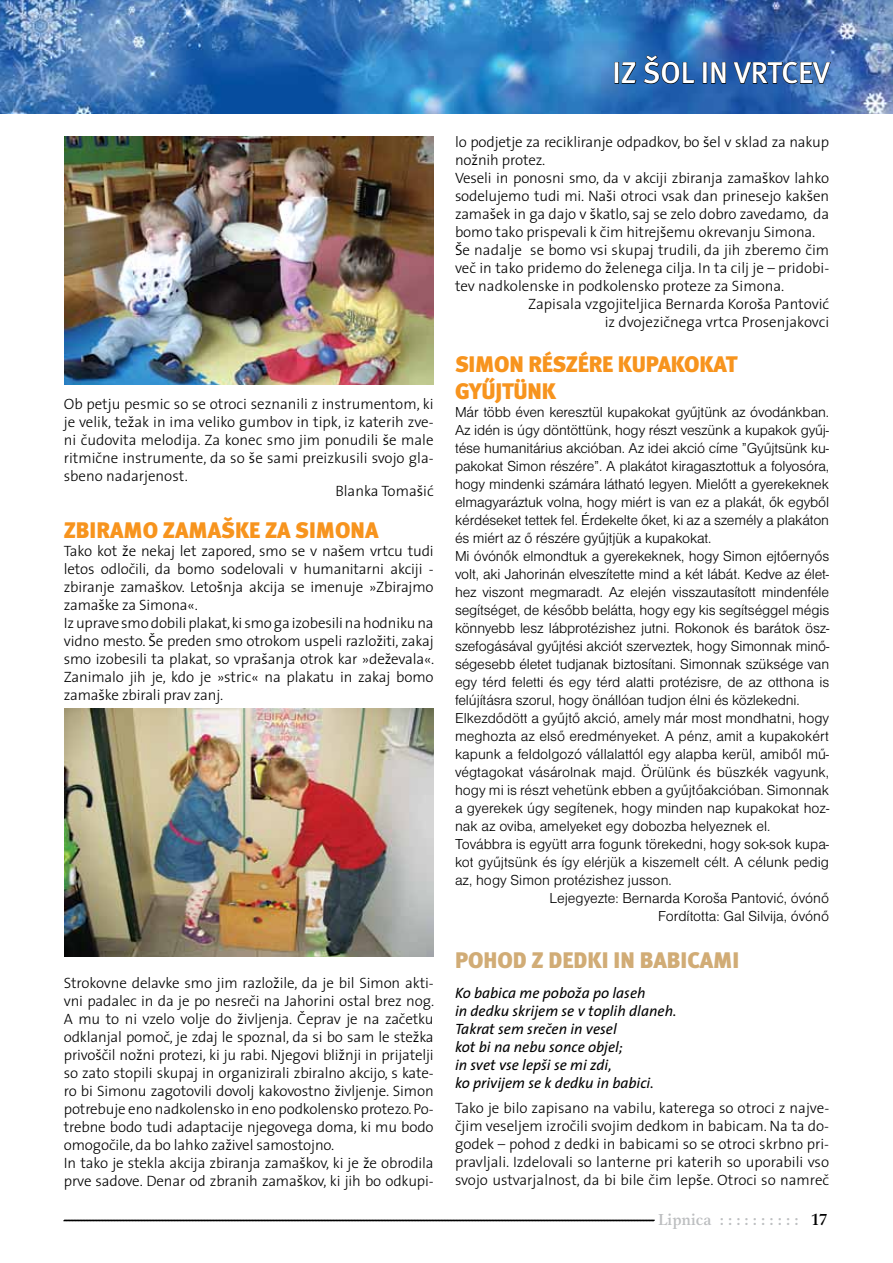
<style>
.page{position:relative;width:893px;height:1263px;background:#fff}
.page>*{position:absolute;margin:0;border:0;box-sizing:border-box;transform-origin:0 0}
.t1{font:30px "Meta Medium CE";color:#fff}
.t2{font:22.5px/27px "Meta Black CELF";letter-spacing:-.01em;color:#f7941e}
.t3{font:22.5px "Meta Black CELF";color:#d1ac76}
.t4{font:500 16.5px "Gamma Itc TEE";color:#bcbec0}
.t5{font:300 15px/18px "The Sans OT";letter-spacing:-.01em;color:#000;text-align:justify}
.t6{font:15px "Nimbus San DEE Ligh";letter-spacing:-.01em;color:#000}
.t7{font:italic 15px/18px "The Sans OT";color:#000}
.s1{color:#000}
</style>
<div class="page">
<img style="left:0;top:0;width:893px;height:114px">
<svg style="left:63px;top:1219px;width:592px;height:2px"></svg>
<div style="left:615px;top:62px;width:4px;height:22px;border:1px solid #000"></div>
<svg style="left:621px;top:62px;width:16px;height:22px"></svg>
<svg style="left:643px;top:55px;width:52px;height:29px;background:#1c5290"></svg>
<div style="left:703px;top:62px;width:4px;height:22px;border:1px solid #000"></div>
<svg style="left:711px;top:0;width:15px;height:84px"></svg>
<svg style="left:733px;top:61px;width:98px;height:25px;background:#29538d"></svg>
<img style="left:64px;top:136px;width:370px;height:249px">
<img style="left:64px;top:708px;width:370px;height:249px">
<p class="t5" style="left:64px;top:394px;width:371px">Ob petju pesmic so se otroci seznanili z instrumentom, ki je velik, težak in ima veliko gumbov in tipk, iz katerih zve&shy;ni čudovita melodija. Za konec smo jim ponudili še male ritmične instrumente, da so še sami preizkusili svojo gla&shy;sbeno nadarjenost.</p>
<p class="t5" style="left:335px;top:481px;width:100px">Blanka Tomašić</p>
<h2 class="t2" style="left:64px;top:516px;width:316px">ZBIRAMO ZAMAŠKE ZA SIMONA</h2>
<p class="t5" style="left:64px;top:541px;width:372px;text-align:left">Tako kot že nekaj let zapored, smo se v našem vrtcu tudi letos odločili, da bomo sodelovali v humanitarni akciji - zbiranje zamaškov. Letošnja akcija se imenuje »Zbirajmo zamaške za Simona«.<br>Iz uprave smo dobili plakat, ki smo ga izobesili na hodniku na vidno mesto. Še preden smo otrokom uspeli razložiti, zakaj smo izobesili ta plakat, so vprašanja otrok kar »deževala«.<br>Zanimalo jih je, kdo je »stric« na plakatu in zakaj bomo zamaške zbirali prav zanj.</p>
<p class="t5" style="left:64px;top:973px;width:372px;text-align:left">Strokovne delavke smo jim razložile, da je bil Simon akti&shy;vni padalec in da je po nesreči na Jahorini ostal brez nog.<br>A mu to ni vzelo volje do življenja. Čeprav je na začetku odklanjal pomoč, je zdaj le spoznal, da si bo sam le stežka privoščil nožni protezi, ki ju rabi. Njegovi bližnji in prijatelji so zato stopili skupaj in organizirali zbiralno akcijo, s kate&shy;ro bi Simonu zagotovili dovolj kakovostno življenje. Simon potrebuje eno nadkolensko in eno podkolensko protezo. Po&shy;trebne bodo tudi adaptacije njegovega doma, ki mu bodo omogočile, da bo lahko zaživel samostojno.<br>In tako je stekla akcija zbiranja zamaškov, ki je že obrodila prve sadove. Denar od zbranih zamaškov, ki jih bo odkupi-</p>
<h1 class="t1" style="left:613px;top:54px;width:219px">IZ ŠOL IN VRTCEV</h1>
<p class="t5" style="left:455px;top:132px;width:376px">lo podjetje za recikliranje odpadkov, bo šel v sklad za nakup</p>
<p class="t5" style="left:455px;top:150px;width:92px">nožnih protez.</p>
<p class="t5" style="left:455px;top:168px;width:376px">Veseli in ponosni smo, da v akciji zbiranja zamaškov lahko</p>
<p class="t5" style="left:455px;top:186px;width:376px">sodelujemo tudi mi. Naši otroci vsak dan prinesejo kakšen</p>
<p class="t5" style="left:455px;top:204px;width:376px">zamašek in ga dajo v škatlo, saj se zelo dobro zavedamo, da</p>
<p class="t5" style="left:455px;top:222px;width:362px">bomo tako prispevali k čim hitrejšemu okrevanju Simona.</p>
<p class="t5" style="left:455px;top:240px;width:376px">Še nadalje se bomo vsi skupaj trudili, da jih zberemo čim</p>
<p class="t5" style="left:455px;top:258px;width:376px">več in tako pridemo do želenega cilja. In ta cilj je – pridobi-</p>
<p class="t5" style="left:455px;top:276px;width:331px">tev nadkolenske in podkolensko proteze za Simona.</p>
<p class="t5" style="left:528px;top:294px;width:303px">Zapisala vzgojiteljica Bernarda Koroša Pantović</p>
<p class="t5" style="left:605px;top:312px;width:226px">iz dvojezičnega vrtca Prosenjakovci</p>
<h2 class="t2" style="left:455px;top:350px;width:284px">SIMON RÉSZÉRE KUPAKOKAT<br>GYŰJTÜNK</h2>
<p class="t6" style="left:455px;top:404px;width:376px">Már több éven keresztül kupakokat gyűjtünk az óvodánkban.</p>
<p class="t6" style="left:455px;top:422px;width:376px">Az idén is úgy döntöttünk, hogy részt veszünk a kupakok gyűj-</p>
<p class="t6" style="left:455px;top:440px;width:376px">tése humanitárius akcióban. Az idei akció címe ”Gyűjtsünk ku-</p>
<p class="t6" style="left:455px;top:458px;width:376px">pakokat Simon részére”. A plakátot kiragasztottuk a folyosóra,</p>
<p class="t6" style="left:455px;top:476px;width:376px">hogy mindenki számára látható legyen. Mielőtt a gyerekeknek</p>
<p class="t6" style="left:455px;top:494px;width:376px">elmagyaráztuk volna, hogy miért is van ez a plakát, ők egyből</p>
<p class="t6" style="left:455px;top:512px;width:376px">kérdéseket tettek fel. Érdekelte őket, ki az a személy a plakáton</p>
<p class="t6" style="left:455px;top:530px;width:258px">és miért az ő részére gyűjtjük a kupakokat.</p>
<p class="t6" style="left:455px;top:548px;width:376px">Mi óvónők elmondtuk a gyerekeknek, hogy Simon ejtőernyős</p>
<p class="t6" style="left:455px;top:566px;width:376px">volt, aki Jahorinán elveszítette mind a két lábát. Kedve az élet-</p>
<p class="t6" style="left:455px;top:584px;width:376px">hez viszont megmaradt. Az elején visszautasított mindenféle</p>
<p class="t6" style="left:455px;top:602px;width:376px">segítséget, de később belátta, hogy egy kis segítséggel mégis</p>
<p class="t6" style="left:455px;top:620px;width:376px">könnyebb lesz lábprotézishez jutni. Rokonok és barátok ös -</p>
<p class="t6" style="left:455px;top:638px;width:376px">szefogásával gyűjtési akciót szerveztek, hogy Simonnak minő-</p>
<p class="t6" style="left:455px;top:656px;width:376px">ségesebb életet tudjanak biztosítani. Simonnak szüksége van</p>
<p class="t6" style="left:455px;top:674px;width:376px">egy térd feletti és egy térd alatti protézisre, de az otthona is</p>
<p class="t6" style="left:455px;top:692px;width:346px">felújításra szorul, hogy önállóan tudjon élni és közlekedni.</p>
<p class="t6" style="left:455px;top:710px;width:376px">Elkezdődött a gyűjtő akció, amely már most mondhatni, hogy</p>
<p class="t6" style="left:455px;top:728px;width:376px">meghozta az első eredményeket. A pénz, amit a kupakokért</p>
<p class="t6" style="left:455px;top:746px;width:376px">kapunk a feldolgozó vállalattól egy alapba kerül, amiből mű-</p>
<p class="t6" style="left:455px;top:764px;width:376px">végtagokat vásárolnak majd. Örülünk és büszkék vagyunk,</p>
<p class="t6" style="left:455px;top:782px;width:376px">hogy mi is részt vehetünk ebben a gyűjtőakcióban. Simonnak</p>
<p class="t6" style="left:455px;top:800px;width:376px">a gyerekek úgy segítenek, hogy minden nap kupakokat hoz-</p>
<p class="t6" style="left:455px;top:818px;width:317px">nak az oviba, amelyeket egy dobozba helyeznek el.</p>
<p class="t6" style="left:455px;top:836px;width:376px">Továbbra is együtt arra fogunk törekedni, hogy sok-sok kupa-</p>
<p class="t6" style="left:455px;top:854px;width:376px">kot gyűjtsünk és így elérjük a kiszemelt célt. A célunk pedig</p>
<p class="t6" style="left:455px;top:872px;width:218px">az, hogy Simon protézishez jusson.</p>
<p class="t6" style="left:549px;top:890px;width:281px">Lejegyezte: Bernarda Koroša Pantović, óvónő</p>
<p class="t6" style="left:658px;top:908px;width:173px">Fordította: Gal Silvija, óvónő</p>
<h2 class="t3" style="left:455px;top:946px;width:15px">POHOD</h2>
<h2 class="t3" style="left:532px;top:946px;width:30px">Z DEDKI</h2>
<h2 class="t3" style="left:614px;top:946px;width:40px">IN BABICA</h2>
<h2 class="t3" style="left:713px;top:946px;width:25px">MI</h2>
<p class="t7" style="left:455px;top:983px;width:223px">Ko babica me poboža po laseh<br>in dedku skrijem se v toplih dlaneh.<br>Takrat sem srečen in vesel<br>kot bi na nebu sonce objel;<br>in svet vse lepši se mi zdi,<br>ko privijem se k dedku in babici.</p>
<p class="t5" style="left:455px;top:1098px;width:376px">Tako je bilo zapisano na vabilu, katerega so otroci z najve&shy;čjim veseljem izročili svojim dedkom in babicam. Na ta do&shy;godek – pohod z dedki in babicami so se otroci skrbno pri&shy;pravljali. Izdelovali so lanterne pri katerih so uporabili vso svojo ustvarjalnost, da bi bile čim lepše. Otroci so namreč</p>
<p class="t4" style="left:658px;top:1209px;width:171px">Lipnica : : : : : : : : : : <span class="s1">17</span></p>
</div>
